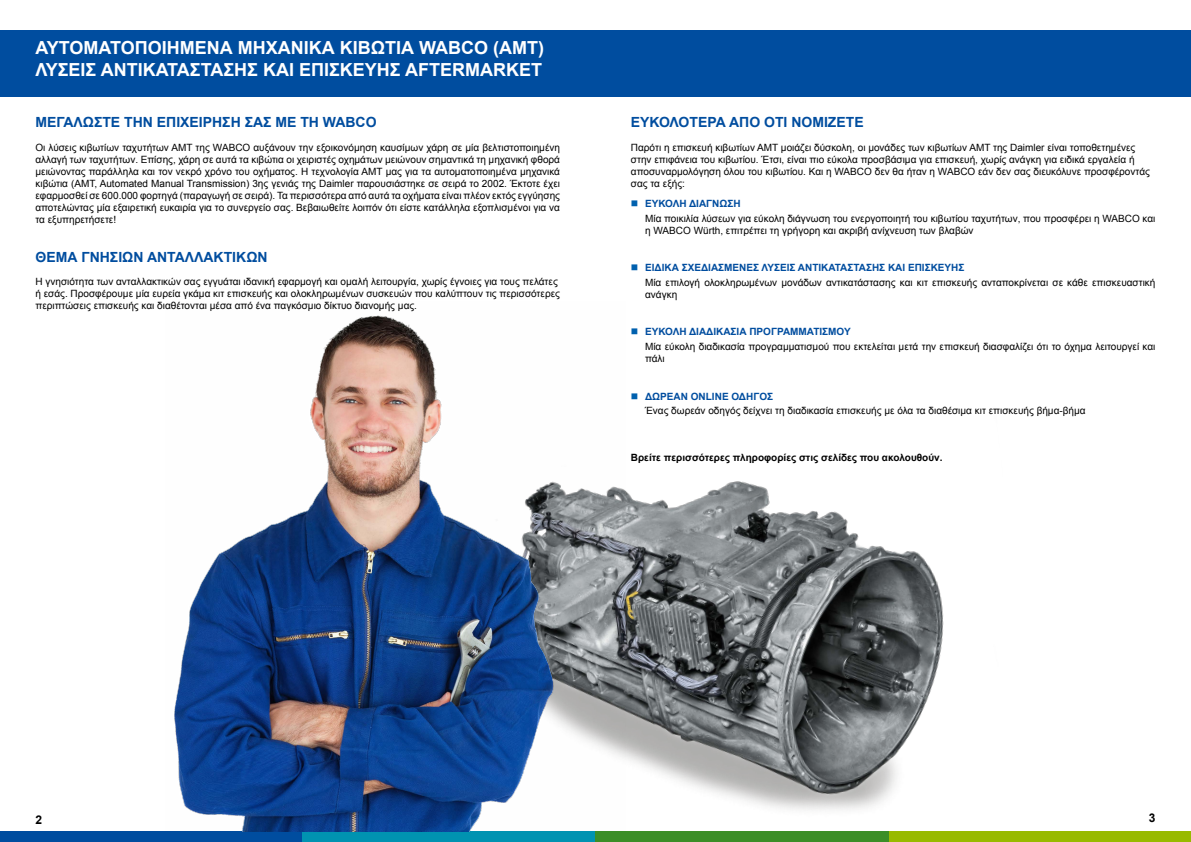
<style>
.page{position:relative;width:1191px;height:842px;background:#fff}
.page>*{position:absolute;margin:0;border:0;box-sizing:border-box;transform-origin:0 0}
.t1{font:700 18px/21.6px "Arial";color:#fff}
.t2{font:700 14px "Arial";color:#004d9f}
.t3{font:700 12px "Arial";color:#000}
.t4{font:10px/12px "Arial";color:#000}
.t5{font:700 10px "Arial";color:#004d9f}
.t6{font:700 10px "Arial";color:#000}
</style>
<div class="page">
<div style="left:0;top:831px;width:302px;height:11px;background:#004d9f"></div>
<div style="left:302px;top:831px;width:293px;height:11px;background:#0093b1"></div>
<div style="left:595px;top:831px;width:294px;height:11px;background:#3b8e27"></div>
<div style="left:889px;top:831px;width:302px;height:11px;background:#98ba00"></div>
<div style="left:0;top:30px;width:1191px;height:66px;background:#004d9f"></div>
<img style="left:626px;top:481px;width:318px;height:329px">
<img style="left:174px;top:315px;width:452px;height:516px">
<h1 class="t1" style="left:35px;top:38px;width:510px">ΑΥΤΟΜΑΤΟΠΟΙΗΜΕΝΑ ΜΗΧΑΝΙΚΑ ΚΙΒΩΤΙΑ WABCO (AMT)<br>ΛΥΣΕΙΣ ΑΝΤΙΚΑΤΑΣΤΑΣΗΣ ΚΑΙ ΕΠΙΣΚΕΥΗΣ AFTERMARKET</h1>
<h2 class="t2" style="left:35px;top:113px;width:343px">ΜΕΓΑΛΩΣΤΕ ΤΗΝ ΕΠΙΧΕΙΡΗΣΗ ΣΑΣ ΜΕ ΤΗ WABCO</h2>
<p class="t4" style="left:35px;top:141px;width:526px;text-align:justify">Οι λύσεις κιβωτίων ταχυτήτων AMT της WABCO αυξάνουν την εξοικονόμηση καυσίμων χάρη σε μία βελτιστοποιημένη αλλαγή των ταχυτήτων. Επίσης, χάρη σε αυτά τα κιβώτια οι χειριστές οχημάτων μειώνουν σημαντικά τη μηχανική φθορά μειώνοντας παράλληλα και τον νεκρό χρόνο του οχήματος. Η τεχνολογία AMT μας για τα αυτοματοποιημένα μηχανικά κιβώτια (AMT, Automated Manual Transmission) 3ης γενιάς της Daimler παρουσιάστηκε σε σειρά το 2002. Έκτοτε έχει εφαρμοσθεί σε 600.000 φορτηγά (παραγωγή σε σειρά). Τα περισσότερα από αυτά τα οχήματα είναι πλέον εκτός εγγύησης αποτελώντας μία εξαιρετική ευκαιρία για το συνεργείο σας. Βεβαιωθείτε λοιπόν ότι είστε κατάλληλα εξοπλισμένοι για να τα εξυπηρετήσετε!</p>
<h2 class="t2" style="left:35px;top:248px;width:234px">ΘΕΜΑ ΓΝΗΣΙΩΝ ΑΝΤΑΛΛΑΚΤΙΚΩΝ</h2>
<p class="t4" style="left:35px;top:276px;width:526px">Η γνησιότητα των ανταλλακτικών σας εγγυάται ιδανική εφαρμογή και ομαλή λειτουργία, χωρίς έγνοιες για τους πελάτες ή εσάς. Προσφέρουμε μία ευρεία γκάμα κιτ επισκευής και ολοκληρωμένων συσκευών που καλύπτουν τις περισσότερες περιπτώσεις επισκευής και διαθέτονται μέσα από ένα παγκόσμιο δίκτυο διανομής μας.</p>
<h2 class="t2" style="left:631px;top:113px;width:233px">ΕΥΚΟΛΟΤΕΡΑ ΑΠΟ ΟΤΙ ΝΟΜΙΖΕΤΕ</h2>
<p class="t4" style="left:631px;top:141px;width:520px">Παρότι η επισκευή κιβωτίων AMT μοιάζει δύσκολη, οι μονάδες των κιβωτίων AMT της Daimler είναι τοποθετημένες στην επιφάνεια του κιβωτίου. Έτσι, είναι πιο εύκολα προσβάσιμα για επισκευή, χωρίς ανάγκη για ειδικά εργαλεία ή αποσυναρμολόγηση όλου του κιβωτίου. Και η WABCO δεν θα ήταν η WABCO εάν δεν σας διευκόλυνε προσφέροντάς σας τα εξής:</p>
<p class="t5" style="left:645px;top:197px;width:97px">ΕΥΚΟΛΗ ΔΙΑΓΝΩΣΗ</p>
<p class="t4" style="left:645px;top:212px;width:512px">Μία ποικιλία λύσεων για εύκολη διάγνωση του ενεργοποιητή του κιβωτίου ταχυτήτων, που προσφέρει η WABCO και η WABCO Würth, επιτρέπει τη γρήγορη και ακριβή ανίχνευση των βλαβών</p>
<p class="t5" style="left:645px;top:261px;width:321px">ΕΙΔΙΚΑ ΣΧΕΔΙΑΣΜΕΝΕΣ ΛΎΣΕΙΣ ΑΝΤΙΚΑΤΆΣΤΑΣΗΣ ΚΑΙ ΕΠΙΣΚΕΥΉΣ</p>
<p class="t4" style="left:645px;top:277px;width:512px">Μία επιλογή ολοκληρωμένων μονάδων αντικατάστασης και κιτ επισκευής ανταποκρίνεται σε κάθε επισκευαστική ανάγκη</p>
<p class="t5" style="left:645px;top:325px;width:207px">ΕΥΚΟΛΗ ΔΙΑΔΙΚΑΣΊΑ ΠΡΟΓΡΑΜΜΑΤΙΣΜΟΎ</p>
<p class="t4" style="left:645px;top:341px;width:512px">Μία εύκολη διαδικασία προγραμματισμού που εκτελείται μετά την επισκευή διασφαλίζει ότι το όχημα λειτουργεί και πάλι</p>
<p class="t5" style="left:645px;top:389px;width:130px">ΔΩΡΕΑΝ ONLINE ΟΔΗΓΌΣ</p>
<p class="t4" style="left:645px;top:405px;width:442px">Ένας δωρεάν οδηγός δείχνει τη διαδικασία επισκευής με όλα τα διαθέσιμα κιτ επισκευής βήμα-βήμα</p>
<p class="t6" style="left:631px;top:451px;width:313px">Βρείτε περισσότερες πληροφορίες στις σελίδες που ακολουθούν.</p>
<p class="t3" style="left:35px;top:811px;width:8px">2</p>
<p class="t3" style="left:1148px;top:810px;width:8px">3</p>
</div>
